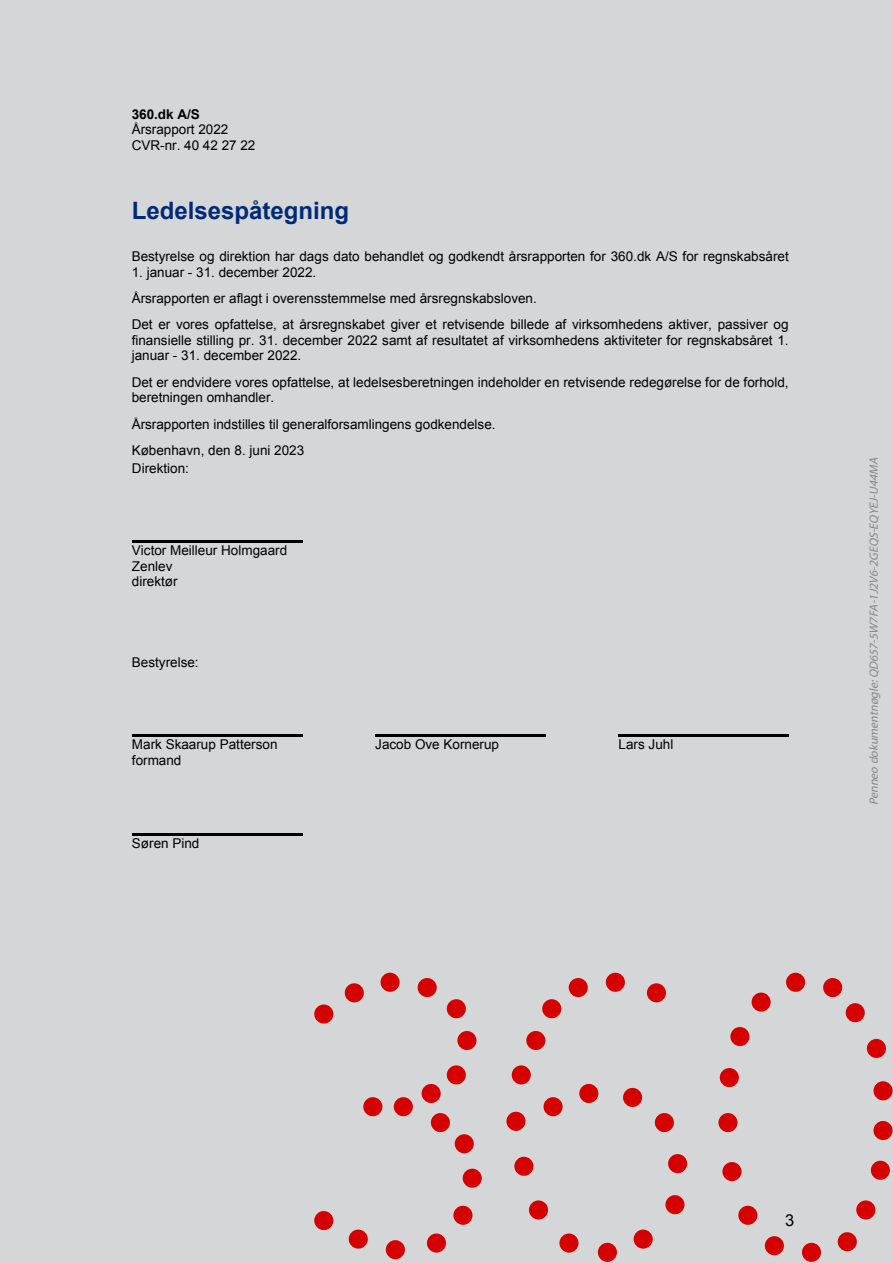
<style>
.page{position:relative;width:893px;height:1263px;background:#fff}
.page>*{position:absolute;margin:0;border:0;box-sizing:border-box;transform-origin:0 0}
.t1{font:700 24px "Arial";color:#00338d}
.t2{font:16.5px "Arial";color:#000}
.t3{font:13.5px/15.6px "Arial";color:#000}
.t4{font:700 13.5px "Arial";color:#000}
.t5{font:italic 12px "Myriad Pro";color:#888}
</style>
<div class="page">
<div style="left:0;top:0;width:892px;height:1263px;background:#d5d6d8"></div>
<svg style="left:314px;top:1005px;width:19px;height:19px"></svg>
<div style="left:345px;top:983px;width:19px;height:19px;background:#d50000;border-radius:50%"></div>
<svg style="left:380px;top:973px;width:19px;height:19px"></svg>
<svg style="left:417px;top:978px;width:19px;height:19px"></svg>
<svg style="left:447px;top:999px;width:19px;height:19px"></svg>
<div style="left:457px;top:1031px;width:19px;height:19px;background:#d50000;border-radius:50%"></div>
<div style="left:447px;top:1065px;width:19px;height:19px;background:#d50000;border-radius:50%"></div>
<svg style="left:421px;top:1084px;width:19px;height:19px"></svg>
<svg style="left:394px;top:1097px;width:19px;height:19px"></svg>
<svg style="left:363px;top:1097px;width:19px;height:19px"></svg>
<svg style="left:431px;top:1113px;width:19px;height:19px"></svg>
<svg style="left:454px;top:1134px;width:20px;height:19px"></svg>
<svg style="left:462px;top:1169px;width:20px;height:19px"></svg>
<svg style="left:453px;top:1206px;width:19px;height:19px"></svg>
<div style="left:427px;top:1234px;width:19px;height:19px;background:#d50000;border-radius:50%"></div>
<svg style="left:386px;top:1240px;width:19px;height:19px"></svg>
<div style="left:349px;top:1230px;width:19px;height:19px;background:#d50000;border-radius:50%"></div>
<svg style="left:314px;top:1211px;width:19px;height:19px"></svg>
<div style="left:506px;top:1112px;width:19px;height:19px;background:#d50000;border-radius:50%"></div>
<div style="left:514px;top:1157px;width:19px;height:19px;background:#d50000;border-radius:50%"></div>
<svg style="left:529px;top:1200px;width:19px;height:20px"></svg>
<svg style="left:559px;top:1234px;width:19px;height:19px"></svg>
<svg style="left:598px;top:1243px;width:19px;height:19px"></svg>
<svg style="left:633px;top:1230px;width:19px;height:19px"></svg>
<div style="left:665px;top:1195px;width:19px;height:19px;background:#d50000;border-radius:50%"></div>
<svg style="left:668px;top:1154px;width:19px;height:19px"></svg>
<svg style="left:654px;top:1113px;width:20px;height:19px"></svg>
<svg style="left:623px;top:1088px;width:19px;height:19px"></svg>
<div style="left:579px;top:1084px;width:19px;height:19px;background:#d50000;border-radius:50%"></div>
<svg style="left:543px;top:1097px;width:19px;height:19px"></svg>
<svg style="left:511px;top:1065px;width:20px;height:19px"></svg>
<svg style="left:526px;top:1031px;width:19px;height:19px"></svg>
<svg style="left:542px;top:999px;width:19px;height:19px"></svg>
<svg style="left:568px;top:978px;width:19px;height:19px"></svg>
<svg style="left:605px;top:973px;width:20px;height:19px"></svg>
<svg style="left:786px;top:973px;width:19px;height:19px"></svg>
<svg style="left:823px;top:978px;width:19px;height:19px"></svg>
<svg style="left:845px;top:1003px;width:19px;height:19px"></svg>
<svg style="left:866px;top:1039px;width:19px;height:19px"></svg>
<svg style="left:873px;top:1081px;width:19px;height:19px"></svg>
<div style="left:873px;top:1121px;width:19px;height:19px;background:#d50000;border-radius:50%"></div>
<svg style="left:870px;top:1161px;width:19px;height:19px"></svg>
<svg style="left:856px;top:1200px;width:19px;height:20px"></svg>
<svg style="left:837px;top:1232px;width:19px;height:19px"></svg>
<svg style="left:801px;top:1243px;width:20px;height:19px"></svg>
<svg style="left:764px;top:1236px;width:19px;height:19px"></svg>
<div style="left:738px;top:1206px;width:19px;height:19px;background:#d50000;border-radius:50%"></div>
<div style="left:722px;top:1162px;width:19px;height:19px;background:#d50000;border-radius:50%"></div>
<div style="left:718px;top:1113px;width:19px;height:19px;background:#d50000;border-radius:50%"></div>
<svg style="left:719px;top:1068px;width:19px;height:19px"></svg>
<div style="left:730px;top:1027px;width:19px;height:19px;background:#d50000;border-radius:50%"></div>
<svg style="left:751px;top:993px;width:19px;height:19px"></svg>
<svg style="left:647px;top:983px;width:19px;height:19px"></svg>
<p class="t4" style="left:132px;top:109px;width:70px">360.dk A/S</p>
<p class="t3" style="left:132px;top:123px;width:125px">Årsrapport 2022<br>CVR-nr. 40 42 27 22</p>
<h1 class="t1" style="left:132px;top:201px;width:219px">Ledelsespåtegning</h1>
<p class="t3" style="left:132px;top:250px;width:658px">Bestyrelse og direktion har dags dato behandlet og godkendt årsrapporten for 360.dk A/S for regnskabsåret</p>
<p class="t3" style="left:132px;top:260px;width:658px;line-height:26.2px">1. januar - 31. december 2022.<br>Årsrapporten er aflagt i overensstemmelse med årsregnskabsloven.<br>Det er vores opfattelse, at årsregnskabet giver et retvisende billede af virksomhedens aktiver, passiver og</p>
<p class="t3" style="left:132px;top:334px;width:658px">finansielle stilling pr. 31. december 2022 samt af resultatet af virksomhedens aktiviteter for regnskabsåret 1. januar - 31. december 2022.</p>
<p class="t3" style="left:132px;top:375px;width:658px">Det er endvidere vores opfattelse, at ledelsesberetningen indeholder en retvisende redegørelse for de forhold, beretningen omhandler.</p>
<p class="t3" style="left:132px;top:412px;width:365px;line-height:26.2px">Årsrapporten indstilles til generalforsamlingens godkendelse.<br>København, den 8. juni 2023</p>
<p class="t3" style="left:132px;top:461px;width:58px">Direktion:</p>
<p class="t3" style="left:132px;top:544px;width:157px">Victor Meilleur Holmgaard<br>Zenlev<br>direktør</p>
<p class="t3" style="left:132px;top:655px;width:68px">Bestyrelse:</p>
<p class="t3" style="left:132px;top:738px;width:147px">Mark Skaarup Patterson formand</p>
<p class="t3" style="left:375px;top:738px;width:125px">Jacob Ove Kornerup</p>
<p class="t3" style="left:618px;top:738px;width:56px">Lars Juhl</p>
<p class="t3" style="left:132px;top:836px;width:69px">Søren Pind</p>
<p class="t5" style="left:868px;top:805px;width:351px;rotate:-90deg">Penneo dokumentnøgle:QD657-5W7FA-1J2V6-2GEQS-EQYEJ-U44MA</p>
<p class="t2" style="left:785px;top:1214px;width:11px">3</p>
</div>
